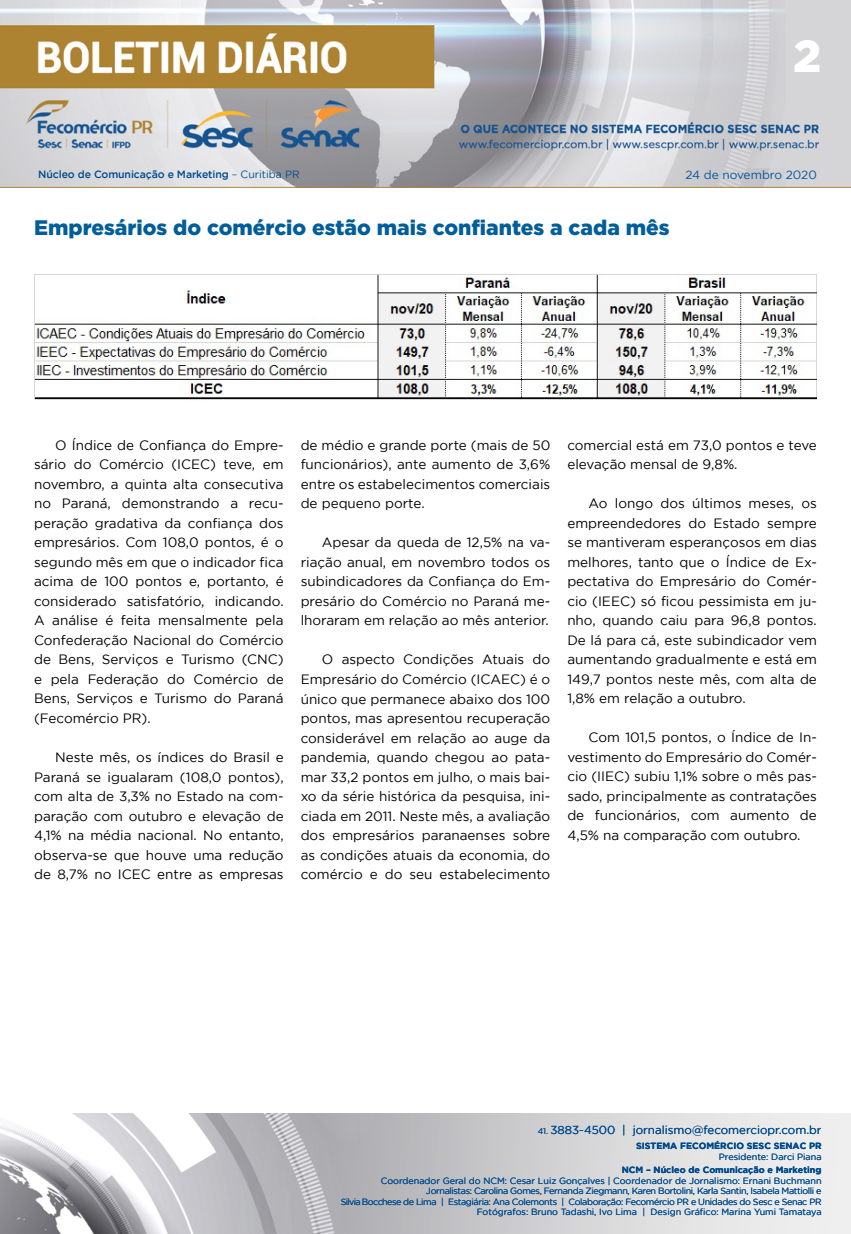
<style>
.page{position:relative;width:851px;height:1234px;background:#fff}
.page>*{position:absolute;margin:0;border:0;box-sizing:border-box;transform-origin:0 0}
.t1{font:900 45px "Gotham";color:#fff}
.t2{font:900 21px "Gotham";color:#005e9b}
.t3{font:13.5px/19.5px "Gotham";color:#000;text-align:justify}
.t4{font:11.85px "Gotham";color:#00529c}
.t5{font:11.55px "Gotham";color:#004b8d}
.t6{font:500 10.5px "Gotham";letter-spacing:-.01em;color:#004b8d}
.t7{font:9px/10.5px "Gotham";letter-spacing:-.04em;color:#004b8d;text-align:right}
.t8{font:700 9px "Gotham";color:#004b8d}
.t9{font:9px "Gotham";color:#004b8d}
.s1{font-weight:400}
.s2{font-size:8.25px}
</style>
<div class="page">
<img style="left:0;top:0;width:850px;height:188px">
<img style="left:0;top:1113px;width:850px;height:120px">
<img style="left:34px;top:274px;width:782px;height:126px">
<h1 class="t1" style="left:793px;top:30px;width:30px">2</h1>
<p class="t6" style="left:38px;top:168px;width:263px">Núcleo de Comunicação e Marketing <span class="s1">– Curitiba PR</span></p>
<p class="t4" style="left:685px;top:168px;width:133px">24 de novembro 2020</p>
<h2 class="t2" style="left:34px;top:215px;width:637px">Empresários do comércio estão mais confiantes a cada mês</h2>
<p class="t3" style="left:34px;top:435px;width:251px;text-indent:21px">O Índice de Confiança do Empre&shy;sário do Comércio (ICEC) teve, em novembro, a quinta alta consecutiva no Paraná, demonstrando a recu&shy;peração gradativa da confiança dos empresários. Com 108,0 pontos, é o segundo mês em que o indicador fica acima de 100 pontos e, portanto, é considerado satisfatório, indicando.<br>A análise é feita mensalmente pela Confederação Nacional do Comércio de Bens, Serviços e Turismo (CNC) e pela Federação do Comércio de Bens, Serviços e Turismo do Paraná (Fecomércio PR).</p>
<p class="t3" style="left:34px;top:747px;width:251px;text-indent:21px">Neste mês, os índices do Brasil e Paraná se igualaram (108,0 pontos), com alta de 3,3% no Estado na com&shy;paração com outubro e elevação de 4,1% na média nacional. No entanto, observa-se que houve uma redução de 8,7% no ICEC entre as empresas</p>
<p class="t3" style="left:300px;top:435px;width:251px">de médio e grande porte (mais de 50 funcionários), ante aumento de 3,6% entre os estabelecimentos comerciais de pequeno porte.</p>
<p class="t3" style="left:300px;top:532px;width:251px;text-indent:21px">Apesar da queda de 12,5% na va&shy;riação anual, em novembro todos os subindicadores da Confiança do Em&shy;presário do Comércio no Paraná me&shy;lhoraram em relação ao mês anterior.</p>
<p class="t3" style="left:300px;top:649px;width:251px;text-indent:21px">O aspecto Condições Atuais do Empresário do Comércio (ICAEC) é o único que permanece abaixo dos 100 pontos, mas apresentou recuperação considerável em relação ao auge da pandemia, quando chegou ao pata&shy;mar 33,2 pontos em julho, o mais bai&shy;xo da série histórica da pesquisa, ini&shy;ciada em 2011. Neste mês, a avaliação dos empresários paranaenses sobre as condições atuais da economia, do comércio e do seu estabelecimento</p>
<p class="t3" style="left:567px;top:435px;width:251px">comercial está em 73,0 pontos e teve elevação mensal de 9,8%.</p>
<p class="t3" style="left:567px;top:493px;width:251px;text-indent:21px">Ao longo dos últimos meses, os empreendedores do Estado sempre se mantiveram esperançosos em dias melhores, tanto que o Índice de Ex&shy;pectativa do Empresário do Comér&shy;cio (IEEC) só ficou pessimista em ju&shy;nho, quando caiu para 96,8 pontos.<br>De lá para cá, este subindicador vem aumentando gradualmente e está em 149,7 pontos neste mês, com alta de 1,8% em relação a outubro.</p>
<p class="t3" style="left:567px;top:727px;width:251px;text-indent:21px">Com 101,5 pontos, o Índice de In&shy;vestimento do Empresário do Comér&shy;cio (IIEC) subiu 1,1% sobre o mês pas&shy;sado, principalmente as contratações de funcionários, com aumento de 4,5% na comparação com outubro.</p>
<p class="t5" style="left:537px;top:1123px;width:285px"><span class="s2">41.</span> 3883-4500 | jornalismo@fecomerciopr.com.br</p>
<p class="t8" style="left:636px;top:1140px;width:187px">SISTEMA FECOMÉRCIO SESC SENAC PR</p>
<p class="t9" style="left:718px;top:1151px;width:104px">Presidente: Darci Piana</p>
<p class="t8" style="left:621px;top:1164px;width:201px">NCM – Núcleo de Comunicação e Marketing</p>
<p class="t7" style="left:341px;top:1174px;width:482px">Coordenador Geral do NCM: Cesar Luiz Gonçalves | Coordenador de Jornalismo: Ernani Buchmann Jornalistas: Carolina Gomes, Fernanda Ziegmann, Karen Bortolini, Karla Santin, Isabela Mattiolli e<br>Silvia Bocchese de Lima | Estagiária: Ana Colemonts | Colaboração: Fecomércio PR e Unidades do Sesc e Senac PR Fotógrafos: Bruno Tadashi, Ivo Lima | Design Gráfico: Marina Yumi Tamataya</p>
</div>
